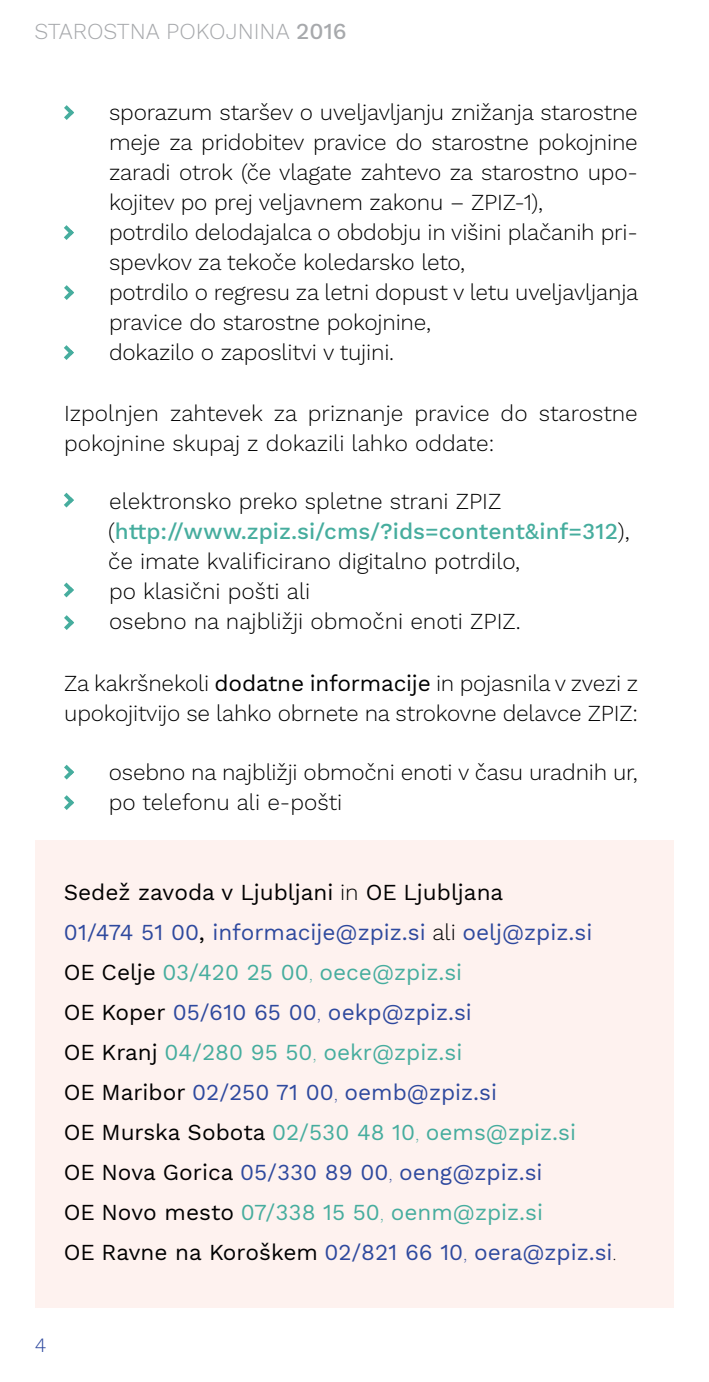
<style>
.page{position:relative;width:709px;height:1382px;background:#fff}
.page>*{position:absolute;margin:0;border:0;box-sizing:border-box;transform-origin:0 0}
.t1{font:300 22.5px/30px "Work Sans";letter-spacing:-.01em;color:#000}
.t2{font:22.5px/40px "Work Sans";color:#2e499e}
.t3{font:500 22.5px/30px "Work Sans";color:#46ad9e}
.t4{font:300 22.5px "Work Sans";color:#a7a9ac}
.t5{font:300 20px "Work Sans";color:#2e499e}
.s1{font-weight:500}
.s2{font-weight:300;color:#000}
.s3{font-weight:400}
.s4{color:#000}
.s5{color:#46ad9e}
.s6{font-weight:200;color:#46ad9e}
.s7{font-weight:200}
.s8{font-weight:200;color:#000}
</style>
<div class="page">
<div style="left:35px;top:840px;width:638px;height:467px;background:#fef2ef"></div>
<svg style="left:64px;top:105px;width:10px;height:15px"></svg>
<svg style="left:64px;top:225px;width:10px;height:15px"></svg>
<svg style="left:64px;top:285px;width:10px;height:15px"></svg>
<svg style="left:64px;top:345px;width:10px;height:15px"></svg>
<svg style="left:64px;top:493px;width:10px;height:14px"></svg>
<svg style="left:64px;top:583px;width:10px;height:14px"></svg>
<svg style="left:64px;top:615px;width:10px;height:15px"></svg>
<svg style="left:64px;top:765px;width:10px;height:15px"></svg>
<svg style="left:64px;top:795px;width:10px;height:15px"></svg>
<p class="t4" style="left:35px;top:18px;width:314px">STAROSTNA POKOJNINA <span class="s1">2016</span></p>
<p class="t1" style="left:109px;top:98px;width:530px;text-align:justify;text-indent:-45px">• sporazum staršev o uveljavljanju znižanja starostne meje za pridobitev pravice do starostne pokojnine zaradi otrok (če vlagate zahtevo za starostno upo&shy;kojitev po prej veljavnem zakonu – ZPIZ-1),</p>
<p class="t1" style="left:109px;top:218px;width:530px;text-indent:-45px">• potrdilo delodajalca o obdobju in višini plačanih pri&shy;spevkov za tekoče koledarsko leto,</p>
<p class="t1" style="left:109px;top:278px;width:531px;text-indent:-45px">• potrdilo o regresu za letni dopust v letu uveljavljanja pravice do starostne pokojnine,</p>
<p class="t1" style="left:64px;top:338px;width:332px">• dokazilo o zaposlitvi v tujini.</p>
<p class="t1" style="left:64px;top:399px;width:575px">Izpolnjen zahtevek za priznanje pravice do starostne pokojnine skupaj z dokazili lahko oddate:</p>
<p class="t1" style="left:64px;top:487px;width:439px">• elektronsko preko spletne strani ZPIZ</p>
<p class="t3" style="left:108px;top:517px;width:523px"><span class="s2">(</span>http://www.zpiz.si/cms/?ids=content&amp;inf=312<span class="s2">), če imate kvalificirano digitalno potrdilo,</span></p>
<p class="t1" style="left:64px;top:577px;width:248px">• po klasični pošti ali</p>
<p class="t1" style="left:64px;top:607px;width:458px">• osebno na najbližji območni enoti ZPIZ.</p>
<p class="t1" style="left:64px;top:669px;width:575px">Za kakršnekoli <span class="s3">dodatne informacije</span> in pojasnila v zvezi z upokojitvijo se lahko obrnete na strokovne delavce ZPIZ:</p>
<p class="t1" style="left:64px;top:758px;width:575px">• osebno na najbližji območni enoti v času uradnih ur,</p>
<p class="t1" style="left:64px;top:788px;width:280px">• po telefonu ali e-pošti</p>
<p class="t2" style="left:64px;top:873px;width:554px"><span class="s4">Sedež zavoda v Ljubljani</span> <span class="s2">in</span> <span class="s4">OE Ljubljana<br></span>01/474 51 00<span class="s4">,</span> informacije@zpiz.si <span class="s2">ali</span> oelj@zpiz.si <span class="s4">OE Celje</span> <span class="s5">03/420 25 00</span><span class="s6">,</span> <span class="s5">oece@zpiz.si<br></span><span class="s4">OE Koper</span> 05/610 65 00<span class="s7">,</span> oekp@zpiz.si<br><span class="s4">OE Kranj</span> <span class="s5">04/280 95 50</span><span class="s6">,</span> <span class="s5">oekr@zpiz.si<br></span><span class="s4">OE Maribor</span> 02/250 71 00<span class="s7">,</span> oemb@zpiz.si<br><span class="s4">OE Murska Sobota</span> <span class="s5">02/530 48 10</span><span class="s6">,</span> <span class="s5">oems@zpiz.si<br></span><span class="s4">OE Nova Gorica</span> 05/330 89 00<span class="s7">,</span> oeng@zpiz.si<br><span class="s4">OE Novo mesto</span> <span class="s5">07/338 15 50</span><span class="s6">,</span> <span class="s5">oenm@zpiz.si<br></span><span class="s4">OE Ravne na Koroškem</span> 02/821 66 10<span class="s7">,</span> oera@zpiz.si<span class="s8">.</span></p>
<p class="t5" style="left:35px;top:1333px;width:13px">4</p>
</div>
